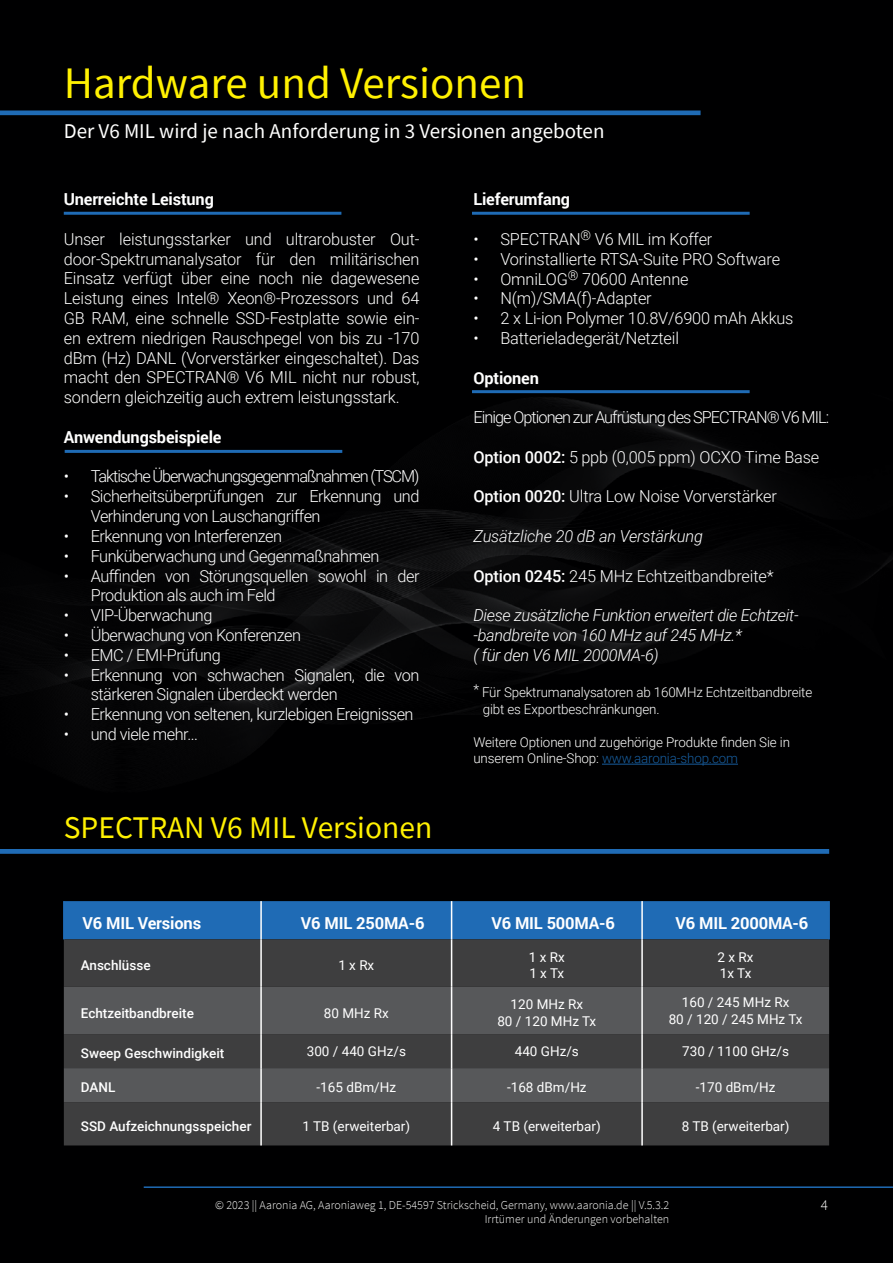
<style>
.page{position:relative;width:893px;height:1263px;background:#000001}
.page>*{position:absolute;margin:0;border:0;box-sizing:border-box;transform-origin:0 0}
.t1{font:45px "Source Sans Pro";color:#fff101}
.t2{font:31.5px "Source Sans Pro";color:#fff101}
.t3{font:21px "Source Sans Pro";color:#fff}
.t4{font:300 16.5px/19.8px "Roboto";letter-spacing:-.03em;color:#fff}
.t5{font:300 16.5px "Roboto";letter-spacing:-.01em;color:#fff}
.t6{font:italic 300 16.5px/19.8px "Roboto";letter-spacing:-.02em;color:#fff}
.t7{font:700 16.5px "Roboto";letter-spacing:-.01em;color:#fff}
.t8{font:300 16.5px "Roboto";letter-spacing:-.06em;color:#fff}
.t9{font:300 16.5px "Roboto";letter-spacing:-.065em;color:#fff}
.t10{font:300 15px "Source Sans Pro";color:#fff}
.t11{font:13.5px "Roboto";color:#fff}
.t12{font:300 13.5px "Roboto";letter-spacing:-.01em;color:#fff}
.t13{font:500 13.5px "Roboto";color:#fff}
.t14{font:300 13.5px "Roboto";letter-spacing:-.01em;color:#175d9e}
.t15{font:300 12px "Source Sans Pro";color:#fff}
.s1{font-weight:500}
.s2{color:#fff}
</style>
<div class="page">
<hr style="left:144px;top:1186px;width:749px;height:2px;background:#1f6bb5">
<img style="left:46px;top:211px;width:847px;height:780px">
<svg style="left:0;top:110px;width:701px;height:5px;background:#1b60a2"></svg>
<hr style="left:602px;top:764px;width:136px;height:1px;background:#175d9e">
<div style="left:472px;top:212px;width:278px;height:3px;border:2px solid #1f6bb5"></div>
<div style="left:472px;top:390px;width:278px;height:3px;border:2px solid #1f6bb5"></div>
<div style="left:64px;top:212px;width:277px;height:3px;border:2px solid #1f6bb5"></div>
<div style="left:65px;top:450px;width:277px;height:3px;border:2px solid #1f6bb5"></div>
<div style="left:65px;top:901px;width:763px;height:38px;background:#1f6bb5"></div>
<div style="left:64px;top:939px;width:765px;height:206px;background:#3e3e3f"></div>
<svg style="left:64px;top:987px;width:765px;height:115px;background:#4f5051"></svg>
<hr style="left:63px;top:901px;width:2px;height:38px;background:#1f6bb5">
<hr style="left:641px;top:901px;width:2px;height:38px;background:#fff">
<hr style="left:828px;top:901px;width:2px;height:38px;background:#1f6bb5">
<hr style="left:260px;top:901px;width:2px;height:38px;background:#fff">
<hr style="left:451px;top:901px;width:1px;height:38px;background:#fff">
<hr style="left:260px;top:939px;width:2px;height:48px;background:#fff">
<hr style="left:260px;top:987px;width:2px;height:47px;background:#fff">
<hr style="left:260px;top:1034px;width:2px;height:34px;background:#fff">
<hr style="left:260px;top:1068px;width:2px;height:34px;background:#fff">
<hr style="left:260px;top:1102px;width:2px;height:43px;background:#fff">
<hr style="left:451px;top:939px;width:1px;height:48px;background:#fff">
<hr style="left:641px;top:939px;width:2px;height:48px;background:#fff">
<hr style="left:451px;top:987px;width:1px;height:47px;background:#fff">
<hr style="left:641px;top:987px;width:2px;height:47px;background:#fff">
<hr style="left:451px;top:1034px;width:1px;height:34px;background:#fff">
<hr style="left:641px;top:1034px;width:2px;height:34px;background:#fff">
<hr style="left:451px;top:1068px;width:1px;height:34px;background:#fff">
<hr style="left:641px;top:1068px;width:2px;height:34px;background:#fff">
<hr style="left:451px;top:1102px;width:1px;height:43px;background:#fff">
<hr style="left:641px;top:1102px;width:2px;height:43px;background:#fff">
<svg style="left:0;top:849px;width:829px;height:5px;background:#1d66ae"></svg>
<p class="t1" style="left:64px;top:54px;width:464px">Hardware und Versionen</p>
<p class="t3" style="left:64px;top:118px;width:542px">Der V6 MIL wird je nach Anforderung in 3 Versionen angeboten</p>
<p class="t7" style="left:64px;top:188px;width:152px">Unerreichte Leistung</p>
<p class="t4" style="left:64px;top:228px;width:357px;text-align:justify">Unser leistungsstarker und ultrarobuster Out&shy;door-Spektrumanalysator für den militärischen Einsatz verfügt über eine noch nie dagewesene Leistung eines Intel® Xeon®-Prozessors und 64<br>GB RAM, eine schnelle SSD-Festplatte sowie ein&shy;en extrem niedrigen Rauschpegel von bis zu -170 dBm (Hz) DANL (Vorverstärker eingeschaltet). Das macht den SPECTRAN® V6 MIL nicht nur robust, sondern gleichzeitig auch extrem leistungsstark.</p>
<p class="t7" style="left:64px;top:425px;width:159px">Anwendungsbeispiele</p>
<p class="t9" style="left:64px;top:465px;width:357px">• Taktische Überwachungsgegenmaßnahmen (TSCM)</p>
<p class="t4" style="left:91px;top:486px;width:330px;text-indent:-27px">• Sicherheitsüberprüfungen zur Erkennung und<br>Verhinderung von Lauschangriffen</p>
<p class="t4" style="left:64px;top:525px;width:220px">• Erkennung von Interferenzen</p>
<p class="t4" style="left:64px;top:545px;width:317px">• Funküberwachung und Gegenmaßnahmen</p>
<p class="t4" style="left:91px;top:565px;width:330px;text-indent:-27px">• Auffinden von Störungsquellen sowohl in der<br>Produktion als auch im Feld</p>
<p class="t4" style="left:64px;top:605px;width:150px">• VIP-Überwachung</p>
<p class="t4" style="left:64px;top:624px;width:239px">• Überwachung von Konferenzen</p>
<p class="t4" style="left:64px;top:644px;width:158px">• EMC / EMI-Prüfung</p>
<p class="t4" style="left:91px;top:664px;width:330px;text-indent:-27px">• Erkennung von schwachen Signalen, die von stärkeren Signalen überdeckt werden</p>
<p class="t4" style="left:64px;top:704px;width:351px">• Erkennung von seltenen, kurzlebigen Ereignissen</p>
<p class="t4" style="left:64px;top:723px;width:136px">• und viele mehr...</p>
<p class="t2" style="left:64px;top:808px;width:370px">SPECTRAN V6 MIL Versionen</p>
<p class="t7" style="left:473px;top:188px;width:98px">Lieferumfang</p>
<p class="t5" style="left:473px;top:228px;width:241px">• SPECTRAN<sup>®</sup> V6 MIL im Koffer</p>
<p class="t5" style="left:473px;top:247px;width:308px">• Vorinstallierte RTSA-Suite PRO Software</p>
<p class="t5" style="left:473px;top:267px;width:217px">• OmniLOG<sup>®</sup> 70600 Antenne</p>
<p class="t5" style="left:473px;top:287px;width:180px">• N(m)/SMA(f)-Adapter</p>
<p class="t5" style="left:473px;top:307px;width:322px">• 2 x Li-ion Polymer 10.8V/6900 mAh Akkus</p>
<p class="t5" style="left:473px;top:327px;width:207px">• Batterieladegerät/Netzteil</p>
<p class="t7" style="left:473px;top:366px;width:67px">Optionen</p>
<p class="t8" style="left:473px;top:406px;width:357px">Einige Optionen zur Aufrüstung des SPECTRAN® V6 MIL:</p>
<p class="t5" style="left:473px;top:445px;width:347px"><span class="s1">Option 0002:</span> 5 ppb (0,005 ppm) OCXO Time Base</p>
<p class="t5" style="left:473px;top:485px;width:305px"><span class="s1">Option 0020:</span> Ultra Low Noise Vorverstärker</p>
<p class="t6" style="left:473px;top:526px;width:231px">Zusätzliche 20 dB an Verstärkung</p>
<p class="t5" style="left:473px;top:564px;width:302px"><span class="s1">Option 0245:</span> 245 MHz Echtzeitbandbreite*</p>
<p class="t6" style="left:473px;top:605px;width:327px">Diese zusätzliche Funktion erweitert die Echtzeit--bandbreite von 160 MHz auf 245 MHz.*<br>( für den V6 MIL 2000MA-6)</p>
<p class="t12" style="left:473px;top:683px;width:340px">* Für Spektrumanalysatoren ab 160MHz Echtzeitbandbreite</p>
<p class="t12" style="left:483px;top:699px;width:178px">gibt es Exportbeschränkungen.</p>
<p class="t12" style="left:473px;top:732px;width:318px">Weitere Optionen und zugehörige Produkte finden Sie in</p>
<p class="t14" style="left:473px;top:749px;width:266px"><span class="s2">unserem Online-Shop:</span> www.aaronia-shop.com</p>
<p class="t7" style="left:83px;top:911px;width:120px">V6 MIL Versions</p>
<p class="t7" style="left:301px;top:911px;width:125px">V6 MIL 250MA-6</p>
<p class="t7" style="left:491px;top:911px;width:125px">V6 MIL 500MA-6</p>
<p class="t7" style="left:676px;top:911px;width:134px">V6 MIL 2000MA-6</p>
<p class="t13" style="left:81px;top:956px;width:71px">Anschlüsse</p>
<p class="t11" style="left:338px;top:956px;width:37px">1 x Rx</p>
<p class="t11" style="left:718px;top:948px;width:37px">2 x Rx</p>
<p class="t11" style="left:720px;top:964px;width:33px">1x Tx</p>
<p class="t11" style="left:529px;top:948px;width:37px">1 x Rx</p>
<p class="t11" style="left:529px;top:964px;width:36px">1 x Tx</p>
<p class="t13" style="left:81px;top:1003px;width:115px">Echtzeitbandbreite</p>
<p class="t11" style="left:324px;top:1003px;width:66px">80 MHz Rx</p>
<p class="t11" style="left:511px;top:995px;width:74px">120 MHz Rx</p>
<p class="t11" style="left:497px;top:1011px;width:100px">80 / 120 MHz Tx</p>
<p class="t11" style="left:682px;top:993px;width:109px">160 / 245 MHz Rx</p>
<p class="t11" style="left:669px;top:1009px;width:135px">80 / 120 / 245 MHz Tx</p>
<p class="t13" style="left:81px;top:1044px;width:145px">Sweep Geschwindigkeit</p>
<p class="t11" style="left:307px;top:1042px;width:101px">300 / 440 GHz/s</p>
<p class="t11" style="left:515px;top:1042px;width:66px">440 GHz/s</p>
<p class="t11" style="left:682px;top:1042px;width:108px">730 / 1100 GHz/s</p>
<p class="t13" style="left:81px;top:1078px;width:36px">DANL</p>
<p class="t11" style="left:317px;top:1078px;width:81px">-165 dBm/Hz</p>
<p class="t11" style="left:507px;top:1078px;width:81px">-168 dBm/Hz</p>
<p class="t11" style="left:696px;top:1078px;width:81px">-170 dBm/Hz</p>
<p class="t13" style="left:81px;top:1116px;width:172px">SSD Aufzeichnungsspeicher</p>
<p class="t11" style="left:302px;top:1116px;width:109px">1 TB (erweiterbar)</p>
<p class="t11" style="left:493px;top:1116px;width:109px">4 TB (erweiterbar)</p>
<p class="t11" style="left:682px;top:1116px;width:109px">8 TB (erweiterbar)</p>
<p class="t15" style="left:215px;top:1197px;width:456px">© 2023 || Aaronia AG, Aaroniaweg 1, DE-54597 Strickscheid, Germany, www.aaronia.de || V.5.3.2</p>
<p class="t10" style="left:821px;top:1196px;width:9px">4</p>
<p class="t15" style="left:485px;top:1212px;width:186px">Irrtümer und Änderungen vorbehalten</p>
</div>
